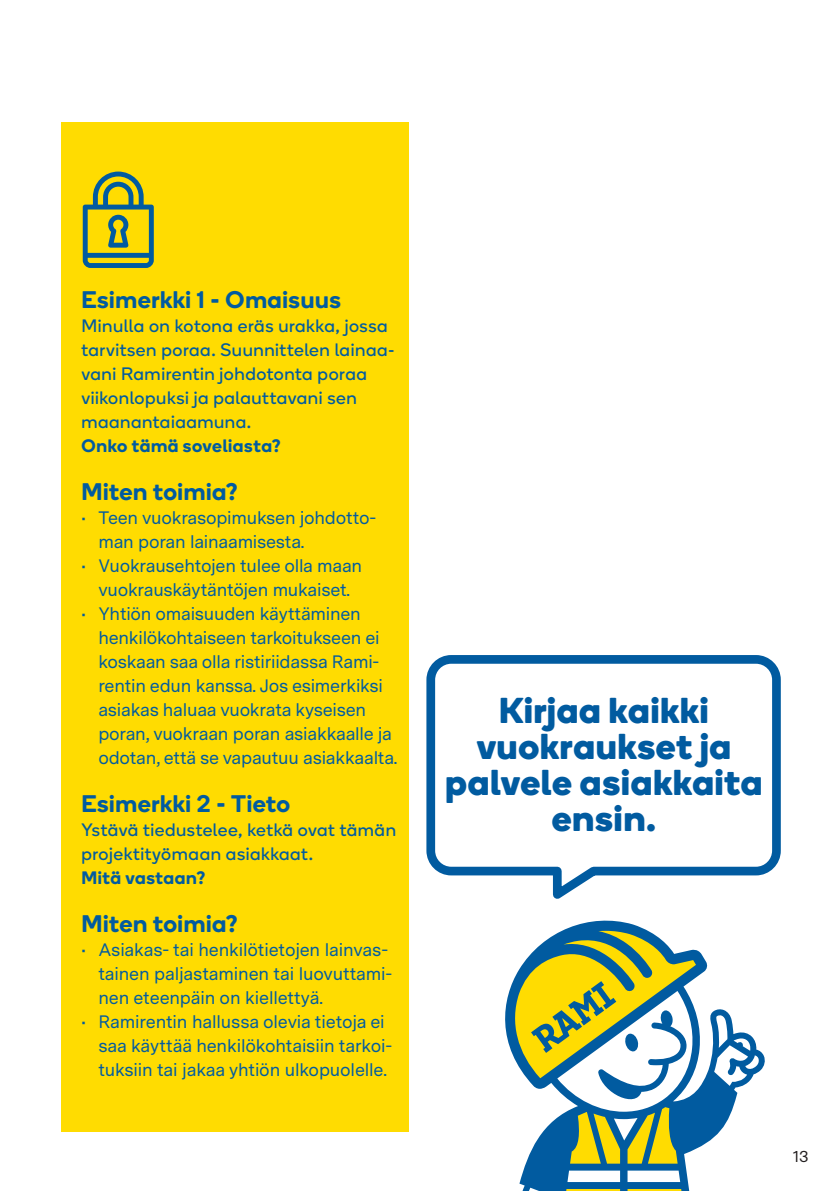
<style>
.page{position:relative;width:840px;height:1191px;background:#fff}
.page>*{position:absolute;margin:0;border:0;box-sizing:border-box;transform-origin:0 0}
.t1{font:700 36px/36px "Boing";letter-spacing:.025em;color:#015ba0;text-align:center}
.t2{font:600 24px "Boing";letter-spacing:.025em;color:#015ba0}
.t3{font:18px/24px "Messina Sans";letter-spacing:-.015em;color:#015ba0}
.t4{font:18px/24px "Boing";letter-spacing:.03em;color:#015ba0}
.t5{font:600 18px "Boing";letter-spacing:.03em;color:#015ba0}
.t6{font:16px "Messina Sans";color:#231f20}
</style>
<div class="page">
<div style="left:61px;top:122px;width:348px;height:1009px;background:#ffdc01"></div>
<svg style="left:83px;top:171px;width:71px;height:97px"></svg>
<svg style="left:426px;top:655px;width:355px;height:244px"></svg>
<svg style="left:505px;top:920px;width:260px;height:271px"></svg>
<svg style="left:525px;top:1187px;width:35px;height:4px"></svg>
<svg style="left:627px;top:1170px;width:52px;height:12px"></svg>
<hr style="left:566px;top:1189px;width:53px;height:2px;background:#ffdc01">
<svg style="left:567px;top:1170px;width:52px;height:12px"></svg>
<hr style="left:627px;top:1189px;width:54px;height:2px;background:#ffdc01">
<svg style="left:713px;top:1015px;width:45px;height:70px"></svg>
<svg style="left:509px;top:930px;width:186px;height:233px"></svg>
<p class="t2" style="left:81px;top:283px;width:261px">Esimerkki 1 - Omaisuus</p>
<p class="t4" style="left:81px;top:313px;width:314px">Minulla on kotona eräs urakka, jossa tarvitsen poraa. Suunnittelen lainaa&shy;vani Ramirentin johdotonta poraa viikonlopuksi ja palauttavani sen maanantaiaamuna.</p>
<p class="t5" style="left:81px;top:433px;width:201px">Onko tämä soveliasta?</p>
<p class="t2" style="left:81px;top:475px;width:158px">Miten toimia?</p>
<p class="t3" style="left:98px;top:505px;width:279px;text-indent:-17px">• Teen vuokrasopimuksen johdotto&shy;man poran lainaamisesta.</p>
<p class="t3" style="left:81px;top:553px;width:282px;text-align:center">• Vuokrausehtojen tulee olla maan vuokrauskäytäntöjen mukaiset.</p>
<p class="t3" style="left:98px;top:601px;width:300px;text-indent:-17px">• Yhtiön omaisuuden käyttäminen henkilökohtaiseen tarkoitukseen ei koskaan saa olla ristiriidassa Rami&shy;rentin edun kanssa. Jos esimerkiksi asiakas haluaa vuokrata kyseisen poran, vuokraan poran asiakkaalle ja odotan, että se vapautuu asiakkaalta.</p>
<p class="t2" style="left:81px;top:787px;width:210px">Esimerkki 2 - Tieto</p>
<p class="t4" style="left:81px;top:817px;width:316px">Ystävä tiedustelee, ketkä ovat tämän projektityömaan asiakkaat.</p>
<p class="t5" style="left:81px;top:865px;width:126px">Mitä vastaan?</p>
<p class="t2" style="left:81px;top:907px;width:158px">Miten toimia?</p>
<p class="t3" style="left:98px;top:937px;width:295px;text-indent:-17px">• Asiakas- tai henkilötietojen lainvas&shy;tainen paljastaminen tai luovuttami&shy;nen eteenpäin on kiellettyä.</p>
<p class="t3" style="left:98px;top:1009px;width:295px;text-indent:-17px">• Ramirentin hallussa olevia tietoja ei saa käyttää henkilökohtaisiin tarkoi&shy;tuksiin tai jakaa yhtiön ulkopuolelle.</p>
<p class="t1" style="left:445px;top:691px;width:318px">Kirjaa kaikki vuokraukset ja palvele asiakkaita ensin.</p>
<p class="t6" style="left:792px;top:1144px;width:17px">13</p>
</div>
